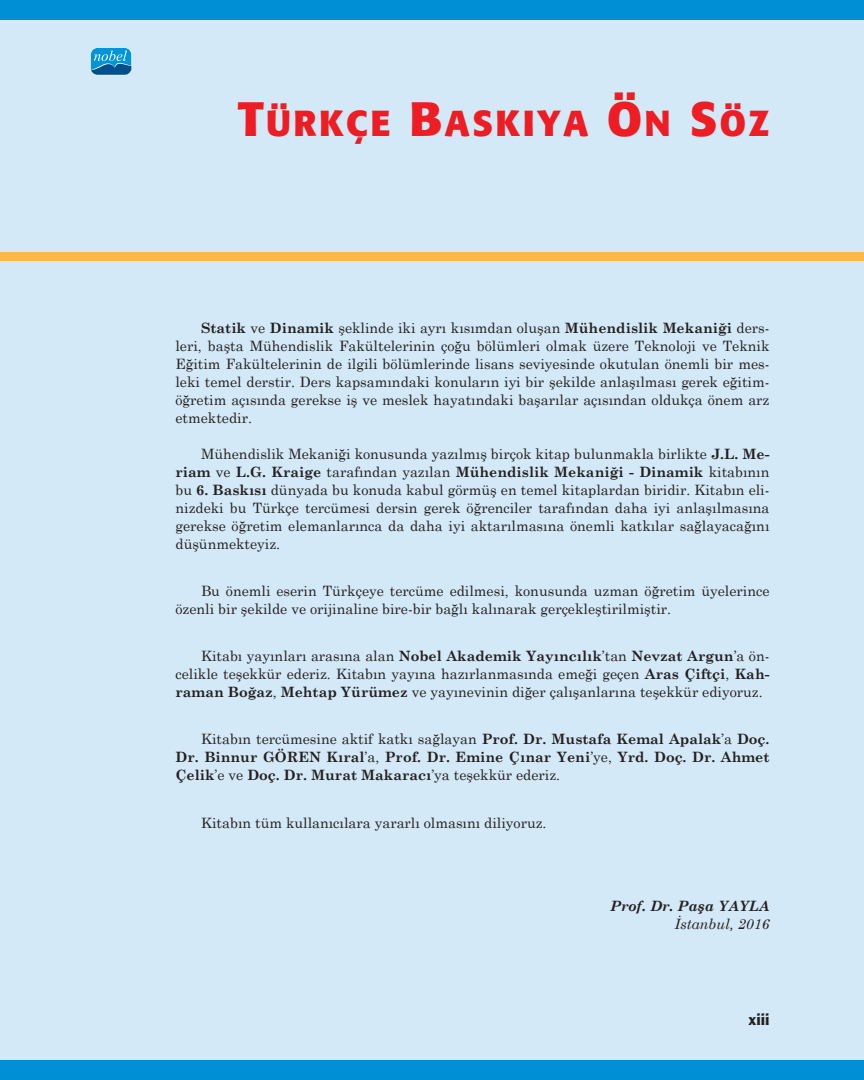
<style>
.page{position:relative;width:864px;height:1080px;background:#fff}
.page>*{position:absolute;margin:0;border:0;box-sizing:border-box;transform-origin:0 0}
.t1{font:700 36px "Formata";letter-spacing:.065em;color:#ee1d23}
.t2{font:500 15px "Formata";color:#231f20}
.t3{font:14.25px/18px "Century Schoolbook";color:#231f20;text-align:justify}
.t4{font:700 14.25px/18px "Century Schoolbook";color:#231f20;text-align:justify}
.t5{font:italic 700 14.25px "Century Schoolbook";color:#231f20}
.t6{font:italic 14.25px "Century Schoolbook";color:#231f20}
.s1{font-size:48px}
.s2{font-weight:700}
.s3{font-weight:400}
</style>
<div class="page">
<div style="left:1px;top:0;width:863px;height:1080px;background:#d4e9f7"></div>
<div style="left:1px;top:0;width:863px;height:20px;background:#008fd5"></div>
<div style="left:1px;top:1060px;width:863px;height:20px;background:#008fd5"></div>
<div style="left:0;top:252px;width:864px;height:9px;background:#fcb845"></div>
<svg style="left:90px;top:48px;width:42px;height:28px"></svg>
<h1 class="t1" style="left:238px;top:97px;width:533px"><span class="s1">T</span>ÜRKÇE <span class="s1">B</span>ASKIYA <span class="s1">Ö</span>N <span class="s1">S</span>ÖZ</h1>
<p class="t3" style="left:175px;top:317px;width:596px;text-indent:26px"><span class="s2">Statik</span> ve <span class="s2">Dinamik</span> şeklinde iki ayrı kısımdan oluşan <span class="s2">Mühendislik Mekaniği</span> ders&shy;leri, başta Mühendislik Fakültelerinin çoğu bölümleri olmak üzere Teknoloji ve Teknik Eğitim Fakültelerinin de ilgili bölümlerinde lisans seviyesinde okutulan önemli bir mes&shy;leki temel derstir. Ders kapsamındaki konuların iyi bir şekilde anlaşılması gerek eğitim&shy;öğretim açısında gerekse iş ve meslek hayatındaki başarılar açısından oldukça önem arz etmektedir.</p>
<p class="t3" style="left:175px;top:443px;width:596px;text-indent:26px">Mühendislik Mekaniği konusunda yazılmış birçok kitap bulunmakla birlikte <span class="s2">J.L. Me&shy;riam</span> ve <span class="s2">L.G. Kraige</span> tarafından yazılan <span class="s2">Mühendislik Mekaniği - Dinamik</span> kitabının bu <span class="s2">6. Baskısı</span> dünyada bu konuda kabul görmüş en temel kitaplardan biridir. Kitabın eli&shy;nizdeki bu Türkçe tercümesi dersin gerek öğrenciler tarafından daha iyi anlaşılmasına gerekse öğretim elemanlarınca da daha iyi aktarılmasına önemli katkılar sağlayacağını düşünmekteyiz.</p>
<p class="t3" style="left:176px;top:581px;width:596px;text-indent:25px">Bu önemli eserin Türkçeye tercüme edilmesi, konusunda uzman öğretim üyelerince özenli bir şekilde ve orijinaline bire-bir bağlı kalınarak gerçekleştirilmiştir.</p>
<p class="t3" style="left:176px;top:646px;width:596px;text-indent:25px">Kitabı yayınları arasına alan <span class="s2">Nobel Akademik Yayıncılık</span>’tan <span class="s2">Nevzat Argun</span>’a ön&shy;celikle teşekkür ederiz. Kitabın yayına hazırlanmasında emeği geçen <span class="s2">Aras Çiftçi</span>, <span class="s2">Kah&shy;raman Boğaz</span>, <span class="s2">Mehtap Yürümez</span> ve yayınevinin diğer çalışanlarına teşekkür ediyoruz.</p>
<p class="t4" style="left:176px;top:730px;width:595px;text-indent:25px"><span class="s3">Kitabın tercümesine aktif katkı sağlayan</span> Prof. Dr. Mustafa Kemal Apalak<span class="s3">’a</span> Doç.<br>Dr. Binnur GÖREN Kıral<span class="s3">’a,</span> Prof. Dr. Emine Çınar Yeni<span class="s3">’ye,</span> Yrd. Doç. Dr. Ahmet Çelik<span class="s3">’e ve</span> Doç. Dr. Murat Makaracı<span class="s3">’ya teşekkür ederiz.</span></p>
<p class="t3" style="left:201px;top:812px;width:347px">Kitabın tüm kullanıcılara yararlı olmasını diliyoruz.</p>
<p class="t5" style="left:611px;top:895px;width:161px">Prof. Dr. Paşa YAYLA</p>
<p class="t6" style="left:675px;top:913px;width:97px">İstanbul, 2016</p>
<p class="t2" style="left:749px;top:1011px;width:22px">xiii</p>
</div>
